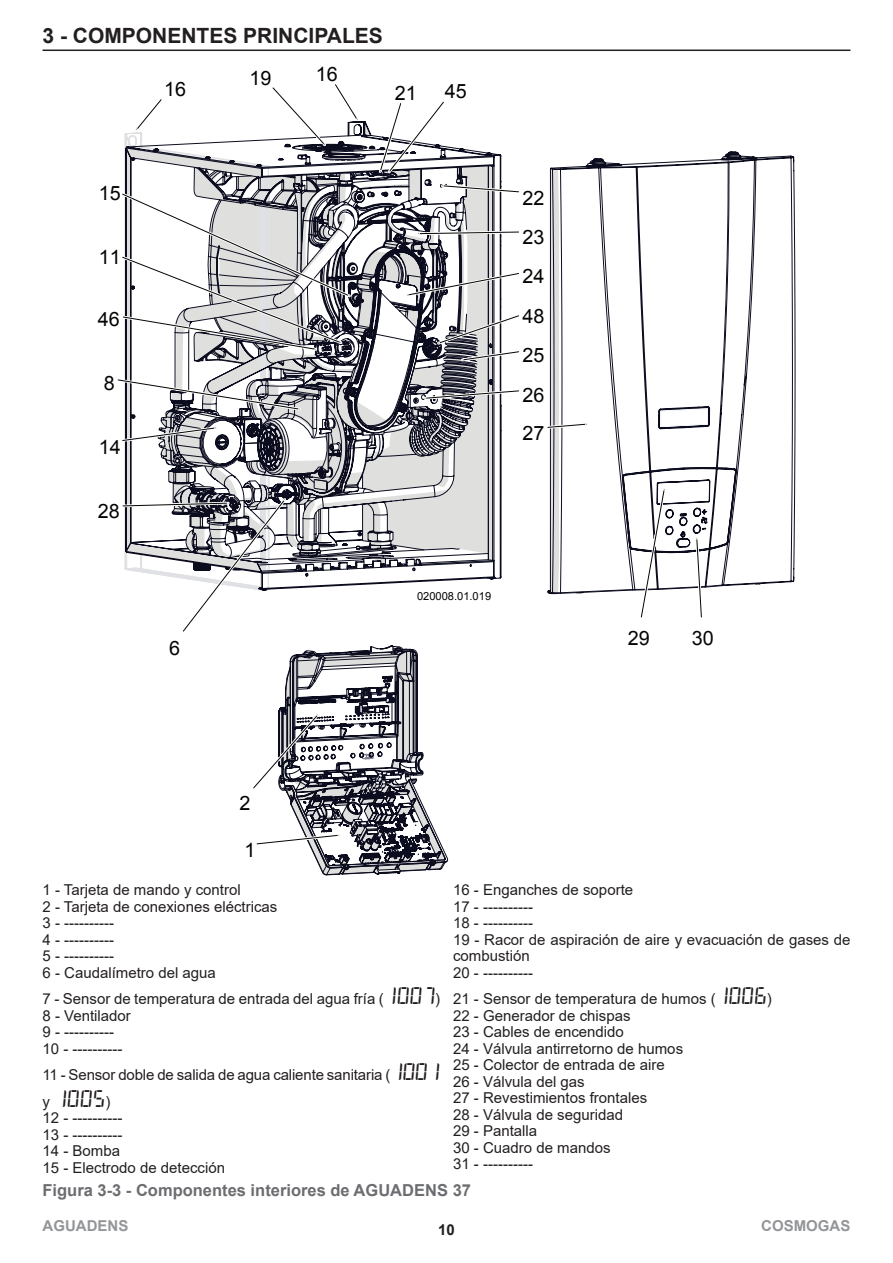
<style>
.page{position:relative;width:893px;height:1263px;background:#fff}
.page>*{position:absolute;margin:0;border:0;box-sizing:border-box;transform-origin:0 0}
.t1{font:24px "Seven Segments";color:#231f20}
.t2{font:700 21px "Arial";color:#231f20}
.t3{font:19.8px/39.5px "Arial";color:#040503;text-align:justify}
.t4{font:700 16.5px "Arial";color:#6c6d70}
.t5{font:15px/16.5px "Arial";color:#231f20}
.t6{font:700 15px "Arial";color:#939598}
.t7{font:700 15px "Arial";color:#231f20}
.t8{font:11.1px "Arial";color:#040503}
.s1{font-family:"Seven Segments";font-size:24px}
.s2{font-family:"Arial";font-size:15px}
</style>
<div class="page">
<hr style="left:43px;top:50px;width:807px;height:1px;background:#231f20">
<svg style="left:736px;top:152px;width:59px;height:434px"></svg>
<svg style="left:117px;top:84px;width:619px;height:791px"></svg>
<div style="left:415px;top:587px;width:78px;height:18px;background:#fff"></div>
<h2 class="t2" style="left:43px;top:20px;width:342px">3 - COMPONENTES PRINCIPALES</h2>
<h3 class="t3" style="left:164px;top:69px;width:23px">16</h3>
<h3 class="t3" style="left:249px;top:58px;width:23px">19</h3>
<h3 class="t3" style="left:316px;top:54px;width:23px">16</h3>
<h3 class="t3" style="left:395px;top:73px;width:23px">21</h3>
<h3 class="t3" style="left:445px;top:71px;width:23px">45</h3>
<h3 class="t3" style="left:99px;top:173px;width:23px">15</h3>
<h3 class="t3" style="left:99px;top:237px;width:23px">11</h3>
<h3 class="t3" style="left:98px;top:300px;width:23px">46</h3>
<h3 class="t3" style="left:104px;top:363px;width:12px">8</h3>
<h3 class="t3" style="left:99px;top:427px;width:23px">14</h3>
<h3 class="t3" style="left:98px;top:491px;width:23px">28</h3>
<h3 class="t3" style="left:169px;top:628px;width:12px">6</h3>
<h3 class="t3" style="left:523px;top:178px;width:23px;line-height:38.8px">22<br>23</h3>
<h3 class="t3" style="left:523px;top:256px;width:23px">24</h3>
<h3 class="t3" style="left:523px;top:296px;width:23px">48<br>25<br>26</h3>
<h3 class="t3" style="left:523px;top:414px;width:23px">27</h3>
<p class="t8" style="left:417px;top:588px;width:76px">020008.01.019</p>
<h3 class="t3" style="left:239px;top:783px;width:12px">2</h3>
<h3 class="t3" style="left:244px;top:830px;width:12px">1</h3>
<h3 class="t3" style="left:628px;top:618px;width:23px">29</h3>
<h3 class="t3" style="left:692px;top:618px;width:23px">30</h3>
<p class="t5" style="left:43px;top:882px;width:236px">1 - Tarjeta de mando y control<br>2 - Tarjeta de conexiones eléctricas<br>3 - ----------<br>4 - ----------<br>5 - ----------<br>6 - Caudalímetro del agua</p>
<p class="t5" style="left:43px;top:991px;width:399px">7 - Sensor de temperatura de entrada del agua fría (<span class="s1">1007</span>)<br>8 - Ventilador<br>9 - ----------<br>10 - ----------</p>
<p class="t5" style="left:43px;top:1067px;width:399px">11 - Sensor doble de salida de agua caliente sanitaria (<span class="s1">1001</span></p>
<h1 class="t1" style="left:43px;top:1084px;width:69px"><span class="s2">y</span> 1005<span class="s2">)</span></h1>
<p class="t5" style="left:43px;top:1109px;width:184px">12 - ----------<br>13 - ----------<br>14 - Bomba<br>15 - Electrodo de detección</p>
<p class="t5" style="left:453px;top:882px;width:399px">16 - Enganches de soporte<br>17 - ----------<br>18 - ----------<br>19 - Racor de aspiración de aire y evacuación de gases de combustión<br>20 - ----------</p>
<p class="t5" style="left:453px;top:991px;width:320px">21 - Sensor de temperatura de humos (<span class="s1">1006</span>)<br>22 - Generador de chispas<br>23 - Cables de encendido<br>24 - Válvula antirretorno de humos<br>25 - Colector de entrada de aire<br>26 - Válvula del gas<br>27 - Revestimientos frontales<br>28 - Válvula de seguridad<br>29 - Pantalla<br>30 - Cuadro de mandos<br>31 - ----------</p>
<p class="t4" style="left:43px;top:1178px;width:430px">Figura 3-3 - Componentes interiores de AGUADENS 37</p>
<p class="t6" style="left:43px;top:1215px;width:87px">AGUADENS</p>
<p class="t7" style="left:438px;top:1219px;width:18px">10</p>
<p class="t6" style="left:761px;top:1215px;width:91px">COSMOGAS</p>
</div>
